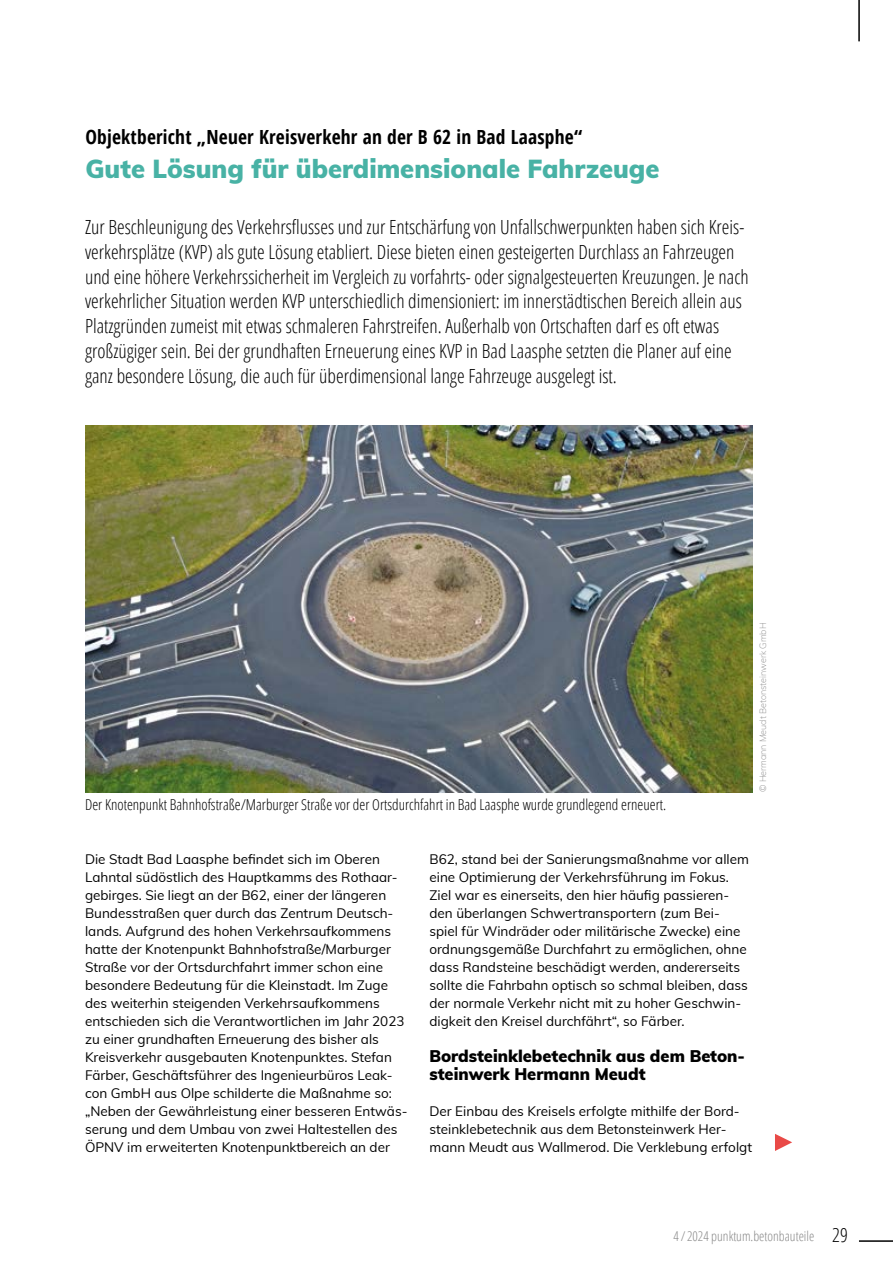
<style>
.page{position:relative;width:893px;height:1263px;background:#fff}
.page>*{position:absolute;margin:0;border:0;box-sizing:border-box;transform-origin:0 0}
.t1{font:900 25.5px "Muli";color:#48b2a5}
.t2{font:300 condensed 19.5px/24.8px "Open Sans";color:#000}
.t3{font:700 condensed 19.5px "Open Sans";letter-spacing:.01em;color:#000}
.t4{font:900 16.5px/18px "Muli";color:#000}
.t5{font:300 condensed 15px "Open Sans";color:#000}
.t6{font:13.5px/18px "Muli";color:#000}
.t7{font:300 condensed 13.5px "Open Sans";color:#878787}
.t8{font:200 9px "Muli";color:#878787}
.s1{font-size:19.5px;color:#000}
</style>
<div class="page">
<img style="left:85px;top:425px;width:668px;height:367px">
<svg style="left:775px;top:1134px;width:17px;height:17px"></svg>
<hr style="left:859px;top:1240px;width:34px;height:2px;background:#000">
<hr style="left:858px;top:0;width:2px;height:41px;background:#000">
<h2 class="t3" style="left:85px;top:123px;width:498px">Objektbericht „Neuer Kreisverkehr an der B 62 in Bad Laasphe“</h2>
<h1 class="t1" style="left:85px;top:150px;width:575px">Gute Lösung für überdimensionale Fahrzeuge</h1>
<p class="t2" style="left:85px;top:214px;width:665px">Zur Beschleunigung des Verkehrsflusses und zur Entschärfung von Unfallschwerpunkten haben sich Kreis&shy;verkehrsplätze (KVP) als gute Lösung etabliert. Diese bieten einen gesteigerten Durchlass an Fahrzeugen und eine höhere Verkehrssicherheit im Vergleich zu vorfahrts- oder signalgesteuerten Kreuzungen. Je nach verkehrlicher Situation werden KVP unterschiedlich dimensioniert: im innerstädtischen Bereich allein aus Platzgründen zumeist mit etwas schmaleren Fahrstreifen. Außerhalb von Ortschaften darf es oft etwas großzügiger sein. Bei der grundhaften Erneuerung eines KVP in Bad Laasphe setzten die Planer auf eine ganz besondere Lösung, die auch für überdimensional lange Fahrzeuge ausgelegt ist.</p>
<p class="t5" style="left:85px;top:794px;width:583px">Der Knotenpunkt Bahnhofstraße/Marburger Straße vor der Ortsdurchfahrt in Bad Laasphe wurde grundlegend erneuert.</p>
<p class="t8" style="left:756px;top:792px;width:171px;rotate:-90deg">© Hermann Meudt Betonsteinwerk GmbH</p>
<p class="t6" style="left:85px;top:849px;width:324px">Die Stadt Bad Laasphe befindet sich im Oberen Lahntal südöstlich des Hauptkamms des Rothaar&shy;gebirges. Sie liegt an der B62, einer der längeren Bundesstraßen quer durch das Zentrum Deutsch&shy;lands. Aufgrund des hohen Verkehrsaufkommens hatte der Knotenpunkt Bahnhofstraße/Marburger Straße vor der Ortsdurchfahrt immer schon eine besondere Bedeutung für die Kleinstadt. Im Zuge des weiterhin steigenden Verkehrsaufkommens entschieden sich die Verantwortlichen im Jahr 2023 zu einer grundhaften Erneuerung des bisher als Kreisverkehr ausgebauten Knotenpunktes. Stefan Färber, Geschäftsführer des Ingenieurbüros Leak&shy;con GmbH aus Olpe schilderte die Maßnahme so: „Neben der Gewährleistung einer besseren Entwäs&shy;serung und dem Umbau von zwei Haltestellen des ÖPNV im erweiterten Knotenpunktbereich an der</p>
<p class="t6" style="left:429px;top:849px;width:321px">B62, stand bei der Sanierungsmaßnahme vor allem eine Optimierung der Verkehrsführung im Fokus.<br>Ziel war es einerseits, den hier häufig passieren&shy;den überlangen Schwertransportern (zum Bei&shy;spiel für Windräder oder militärische Zwecke) eine ordnungsgemäße Durchfahrt zu ermöglichen, ohne dass Randsteine beschädigt werden, andererseits sollte die Fahrbahn optisch so schmal bleiben, dass der normale Verkehr nicht mit zu hoher Geschwin&shy;digkeit den Kreisel durchfährt“, so Färber.</p>
<p class="t4" style="left:429px;top:1046px;width:317px">Bordsteinklebetechnik aus dem Beton&shy;steinwerk Hermann Meudt</p>
<p class="t6" style="left:429px;top:1101px;width:324px">Der Einbau des Kreisels erfolgte mithilfe der Bord&shy;steinklebetechnik aus dem Betonsteinwerk Her&shy;mann Meudt aus Wallmerod. Die Verklebung erfolgt</p>
<p class="t7" style="left:673px;top:1227px;width:176px">4 / 2024 punktum.betonbauteile <span class="s1">29</span></p>
</div>
